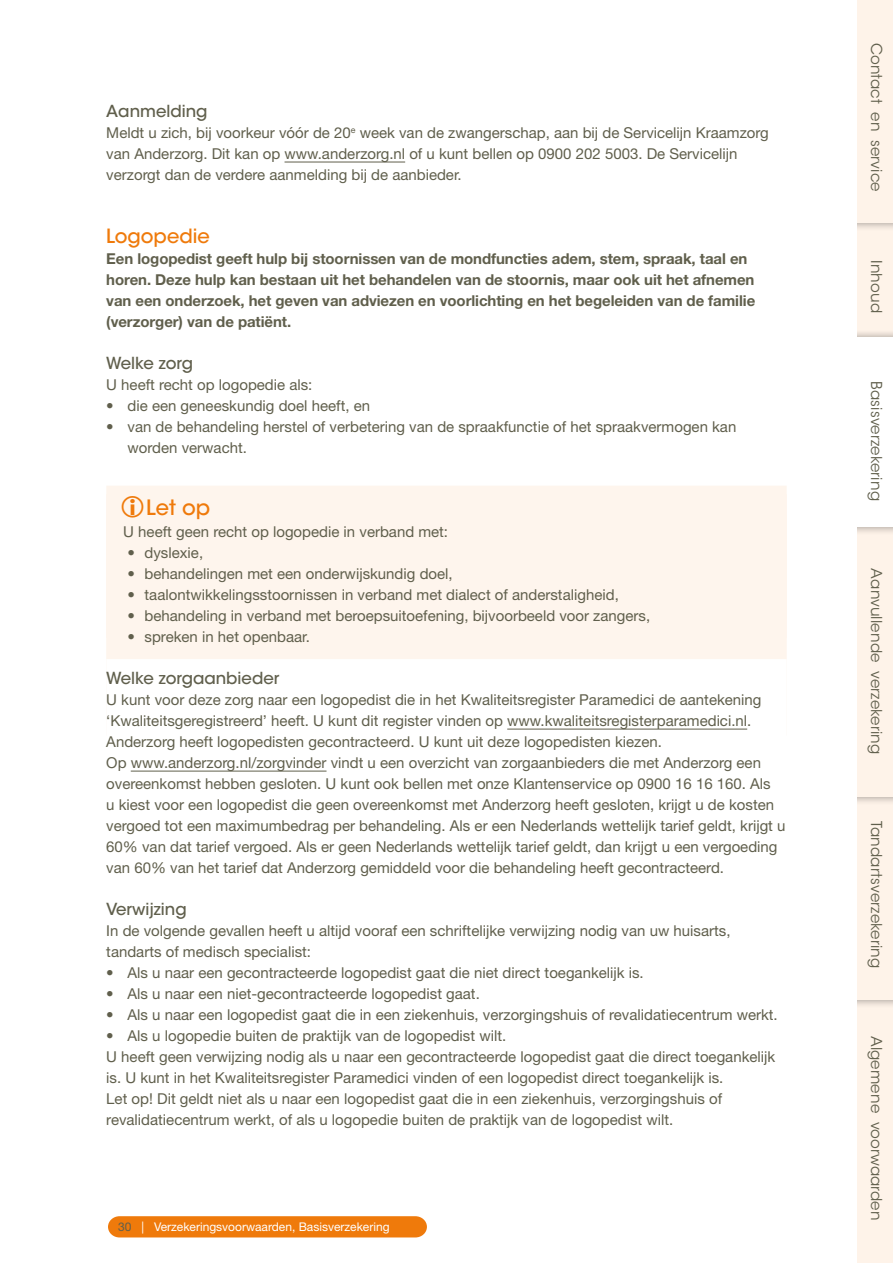
<style>
.page{position:relative;width:893px;height:1263px;background:#fff}
.page>*{position:absolute;margin:0;border:0;box-sizing:border-box;transform-origin:0 0}
.t1{font:500 21px "ITC Avant Garde Std";color:#ef7a0b}
.t2{font:500 19.5px "ITC Avant Garde Std";color:#ef7a0b}
.t3{font:500 16.5px "ITC Avant Garde Std";color:#605f4c}
.t4{font:15px/21px "Helvetica Neue LT Std";color:#605f4c}
.t5{font:700 15px/21px "Helvetica Neue LT Std";letter-spacing:-.005em;color:#605f4c}
.t6{font:15px "ITC Avant Garde Std";letter-spacing:.01em;color:#605f4c}
.t7{font:12px "Helvetica Neue LT Std";color:#fff}
.s1{color:#605f4c}
.s2{font-size:16.5px;color:#fef3e9}
</style>
<div class="page">
<hr style="left:285px;top:162px;width:120px;height:1px;background:#605f4c">
<div style="left:106px;top:486px;width:681px;height:162px;background:#fef5ed"></div>
<div style="left:106px;top:578px;width:681px;height:158px;background:#fef5ed"></div>
<div style="left:106px;top:659px;width:681px;height:150px;background:#fff"></div>
<hr style="left:507px;top:729px;width:240px;height:1px;background:#605f4c">
<hr style="left:131px;top:771px;width:195px;height:1px;background:#605f4c">
<div style="left:845px;top:945px;width:48px;height:318px;background:#fef3e9"></div>
<div style="left:845px;top:203px;width:48px;height:161px;background:#fef3e9"></div>
<div style="left:837px;top:0;width:56px;height:231px;background:#000;opacity:.4"></div>
<div style="left:845px;top:0;width:48px;height:222px;background:#fef3e9"></div>
<div style="left:837px;top:763px;width:56px;height:246px;background:#000;opacity:.4"></div>
<div style="left:845px;top:770px;width:48px;height:230px;background:#fef3e9"></div>
<div style="left:845px;top:486px;width:48px;height:310px;background:#fef3e9"></div>
<div style="left:837px;top:330px;width:56px;height:205px;background:#000;opacity:.4"></div>
<div style="left:845px;top:338px;width:48px;height:188px;background:#fff"></div>
<div style="left:829px;top:0;width:28px;height:1263px;background:#fff"></div>
<div style="left:108px;top:1216px;width:319px;height:21px;background:#ef7a0b"></div>
<p class="t3" style="left:106px;top:101px;width:103px">Aanmelding</p>
<p class="t4" style="left:106px;top:122px;width:664px">Meldt u zich, bij voorkeur vóór de 20<sup>e</sup> week van de zwangerschap, aan bij de Servicelijn Kraamzorg van Anderzorg. Dit kan op www.anderzorg.nl of u kunt bellen op 0900 202 5003. De Servicelijn verzorgt dan de verdere aanmelding bij de aanbieder.</p>
<h2 class="t2" style="left:106px;top:224px;width:105px">Logopedie</h2>
<p class="t5" style="left:106px;top:248px;width:650px">Een logopedist geeft hulp bij stoornissen van de mondfuncties adem, stem, spraak, taal en horen. Deze hulp kan bestaan uit het behandelen van de stoornis, maar ook uit het afnemen van een onderzoek, het geven van adviezen en voorlichting en het begeleiden van de familie (verzorger) van de patiënt.</p>
<p class="t3" style="left:106px;top:353px;width:88px">Welke zorg</p>
<p class="t4" style="left:106px;top:374px;width:208px">U heeft recht op logopedie als:</p>
<p class="t4" style="left:106px;top:395px;width:265px">• die een geneeskundig doel heeft, en</p>
<p class="t4" style="left:128px;top:416px;width:610px;text-indent:-21px">• van de behandeling herstel of verbetering van de spraakfunctie of het spraakvermogen kan worden verwacht.</p>
<h1 class="t1" style="left:146px;top:494px;width:66px">Let op</h1>
<p class="t4" style="left:123px;top:521px;width:326px">U heeft geen recht op logopedie in verband met:</p>
<p class="t4" style="left:128px;top:542px;width:77px">• dyslexie,</p>
<p class="t4" style="left:128px;top:563px;width:327px">• behandelingen met een onderwijskundig doel,</p>
<p class="t4" style="left:128px;top:584px;width:493px">• taalontwikkelingsstoornissen in verband met dialect of anderstaligheid,</p>
<p class="t4" style="left:128px;top:605px;width:524px">• behandeling in verband met beroepsuitoefening, bijvoorbeeld voor zangers,</p>
<p class="t4" style="left:128px;top:626px;width:184px">• spreken in het openbaar.</p>
<p class="t3" style="left:106px;top:668px;width:175px">Welke zorgaanbieder</p>
<p class="t4" style="left:106px;top:689px;width:681px">U kunt voor deze zorg naar een logopedist die in het Kwaliteitsregister Paramedici de aantekening ‘Kwaliteitsgeregistreerd’ heeft. U kunt dit register vinden op www.kwaliteitsregisterparamedici.nl.<br>Anderzorg heeft logopedisten gecontracteerd. U kunt uit deze logopedisten kiezen.<br>Op www.anderzorg.nl/zorgvinder vindt u een overzicht van zorgaanbieders die met Anderzorg een overeenkomst hebben gesloten. U kunt ook bellen met onze Klantenservice op 0900 16 16 160. Als<br>u kiest voor een logopedist die geen overeenkomst met Anderzorg heeft gesloten, krijgt u de kosten vergoed tot een maximumbedrag per behandeling. Als er een Nederlands wettelijk tarief geldt, krijgt u 60% van dat tarief vergoed. Als er geen Nederlands wettelijk tarief geldt, dan krijgt u een vergoeding van 60% van het tarief dat Anderzorg gemiddeld voor die behandeling heeft gecontracteerd.</p>
<p class="t3" style="left:106px;top:899px;width:82px">Verwijzing</p>
<p class="t4" style="left:106px;top:920px;width:626px">In de volgende gevallen heeft u altijd vooraf een schriftelijke verwijzing nodig van uw huisarts, tandarts of medisch specialist:</p>
<p class="t4" style="left:106px;top:962px;width:539px">• Als u naar een gecontracteerde logopedist gaat die niet direct toegankelijk is.</p>
<p class="t4" style="left:106px;top:983px;width:375px">• Als u naar een niet-gecontracteerde logopedist gaat.</p>
<p class="t4" style="left:106px;top:1004px;width:673px">• Als u naar een logopedist gaat die in een ziekenhuis, verzorgingshuis of revalidatiecentrum werkt.</p>
<p class="t4" style="left:106px;top:1025px;width:670px">• Als u logopedie buiten de praktijk van de logopedist wilt.<br>U heeft geen verwijzing nodig als u naar een gecontracteerde logopedist gaat die direct toegankelijk is. U kunt in het Kwaliteitsregister Paramedici vinden of een logopedist direct toegankelijk is.<br>Let op! Dit geldt niet als u naar een logopedist gaat die in een ziekenhuis, verzorgingshuis of revalidatiecentrum werkt, of als u logopedie buiten de praktijk van de logopedist wilt.</p>
<p class="t7" style="left:118px;top:1219px;width:273px"><span class="s1">30</span> | Verzekeringsvoorwaarden, Basisverzekering</p>
<p class="t6" style="left:885px;top:43px;width:151px;rotate:90deg">Contact<span class="s2">_</span>en<span class="s2">_</span>service</p>
<p class="t6" style="left:885px;top:260px;width:54px;rotate:90deg">Inhoud</p>
<p class="t6" style="left:885px;top:381px;width:121px;rotate:90deg">Basisverzekering</p>
<p class="t6" style="left:885px;top:568px;width:187px;rotate:90deg">Aanvullende<span class="s2">_</span>verzekering</p>
<p class="t6" style="left:885px;top:821px;width:149px;rotate:90deg">Tandartsverzekering</p>
<p class="t6" style="left:885px;top:1036px;width:186px;rotate:90deg">Algemene<span class="s2">_</span>voorwaarden</p>
</div>
